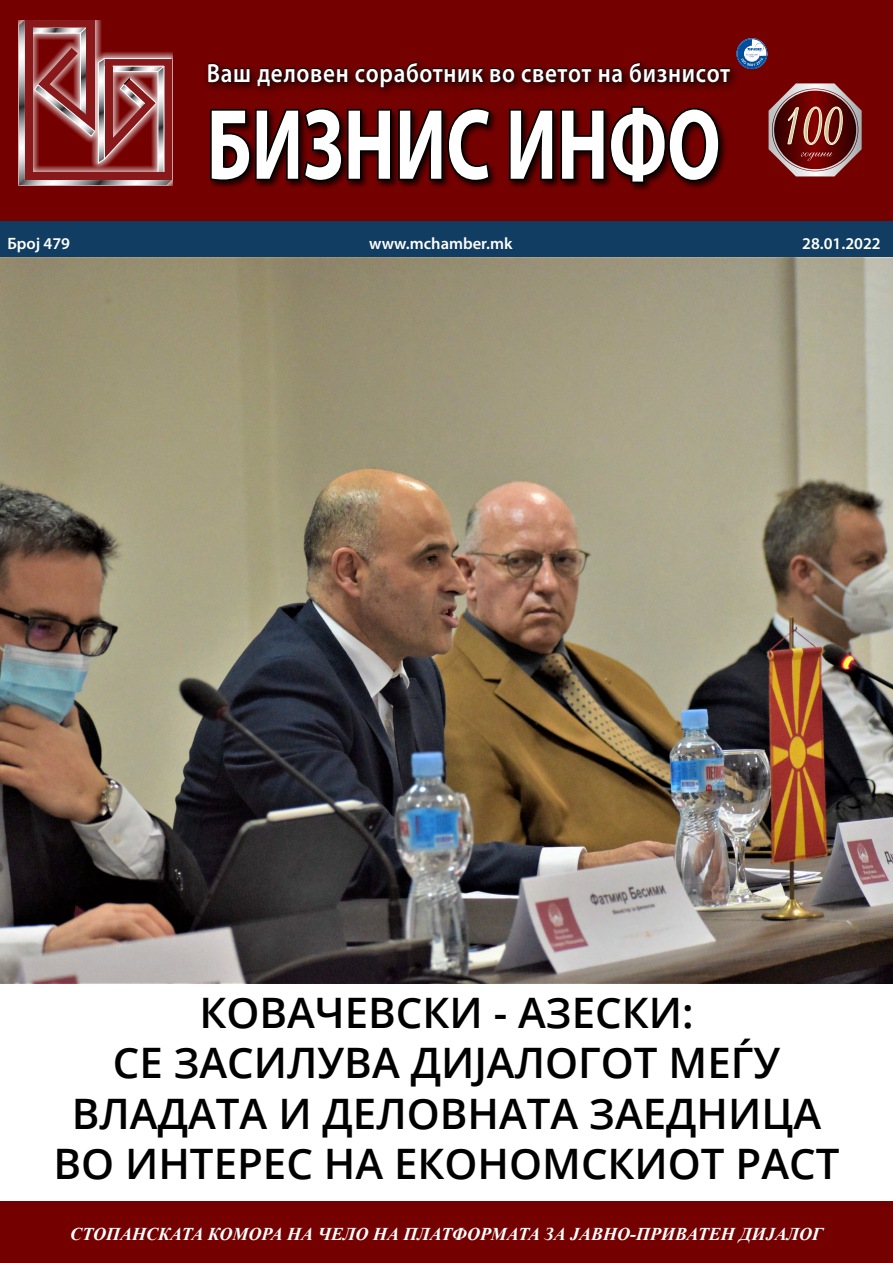
<style>
.page{position:relative;width:893px;height:1263px;background:#fff}
.page>*{position:absolute;margin:0;border:0;box-sizing:border-box;transform-origin:0 0}
.t1{font:700 100.95px "Myriad Pro";color:#fff;scale:.74 1}
.t2{font:63.6px "Amaze Normal";color:#d4c894;scale:.72 1}
.t3{font:600 42px/50.4px "Open Sans";color:#000;text-align:center}
.t4{font:600 26.4px "Myriad Pro";letter-spacing:.03em;color:#fff;scale:.88 1}
.t5{font:italic 700 18px "Times New Roman";color:#fff}
.t6{font:600 16.5px "Myriad Pro";color:#fff}
</style>
<div class="page">
<div style="left:0;top:0;width:893px;height:221px;background:#740000"></div>
<div style="left:0;top:1201px;width:893px;height:62px;background:#740000"></div>
<svg style="left:19px;top:20px;width:153px;height:165px;background:#974748"></svg>
<div style="left:209px;top:104px;width:519px;height:88px;background:#000;opacity:.75"></div>
<svg style="left:208px;top:106px;width:284px;height:77px;background:#2f0000"></svg>
<svg style="left:507px;top:104px;width:214px;height:81px;background:#310000"></svg>
<div style="left:203px;top:58px;width:538px;height:40px;background:#000;opacity:.86"></div>
<svg style="left:208px;top:63px;width:42px;height:20px"></svg>
<svg style="left:257px;top:68px;width:91px;height:18px;background:#360000"></svg>
<svg style="left:355px;top:62px;width:129px;height:26px;background:#470000"></svg>
<svg style="left:490px;top:68px;width:25px;height:15px"></svg>
<svg style="left:521px;top:68px;width:71px;height:15px"></svg>
<svg style="left:599px;top:68px;width:23px;height:15px"></svg>
<svg style="left:630px;top:62px;width:101px;height:21px;background:#430000"></svg>
<div style="left:0;top:221px;width:893px;height:44px;background:#103d61"></div>
<img style="left:769px;top:83px;width:93px;height:93px">
<img style="left:772px;top:89px;width:86px;height:82px">
<svg style="left:801px;top:152px;width:31px;height:9px"></svg>
<svg style="left:787px;top:106px;width:56px;height:39px;background:#83312d"></svg>
<svg style="left:736px;top:38px;width:31px;height:31px"></svg>
<svg style="left:737px;top:39px;width:29px;height:29px"></svg>
<svg style="left:741px;top:38px;width:26px;height:28px"></svg>
<div style="left:737px;top:39px;width:30px;height:30px;border:1px solid #014e9f;border-radius:50%"></div>
<img style="left:0;top:257px;width:893px;height:726px">
<p class="t4" style="left:207px;top:56px;width:596px">Ваш деловен соработник во светот на бизнисот</p>
<h1 class="t1" style="left:207px;top:79px;width:696px">БИЗНИС ИНФО</h1>
<h2 class="t2" style="left:782px;top:82px;width:87px">100</h2>
<p class="t6" style="left:7px;top:233px;width:64px">Број 479</p>
<p class="t6" style="left:369px;top:233px;width:145px">www.mchamber.mk</p>
<p class="t6" style="left:802px;top:233px;width:80px">28.01.2022</p>
<p class="t3" style="left:53px;top:987px;width:788px">КОВАЧЕВСКИ - АЗЕСКИ:<br>СЕ ЗАСИЛУВА ДИЈАЛОГОТ МЕЃУ<br>ВЛАДАТА И ДЕЛОВНАТА ЗАЕДНИЦА<br>ВО ИНТЕРЕС НА ЕКОНОМСКИОТ РАСТ</p>
<p class="t5" style="left:70px;top:1222px;width:754px">СТОПАНСКАТА КОМОРА НА ЧЕЛО НА ПЛАТФОРМАТА ЗА ЈАВНО-ПРИВАТЕН ДИЈАЛОГ</p>
</div>
